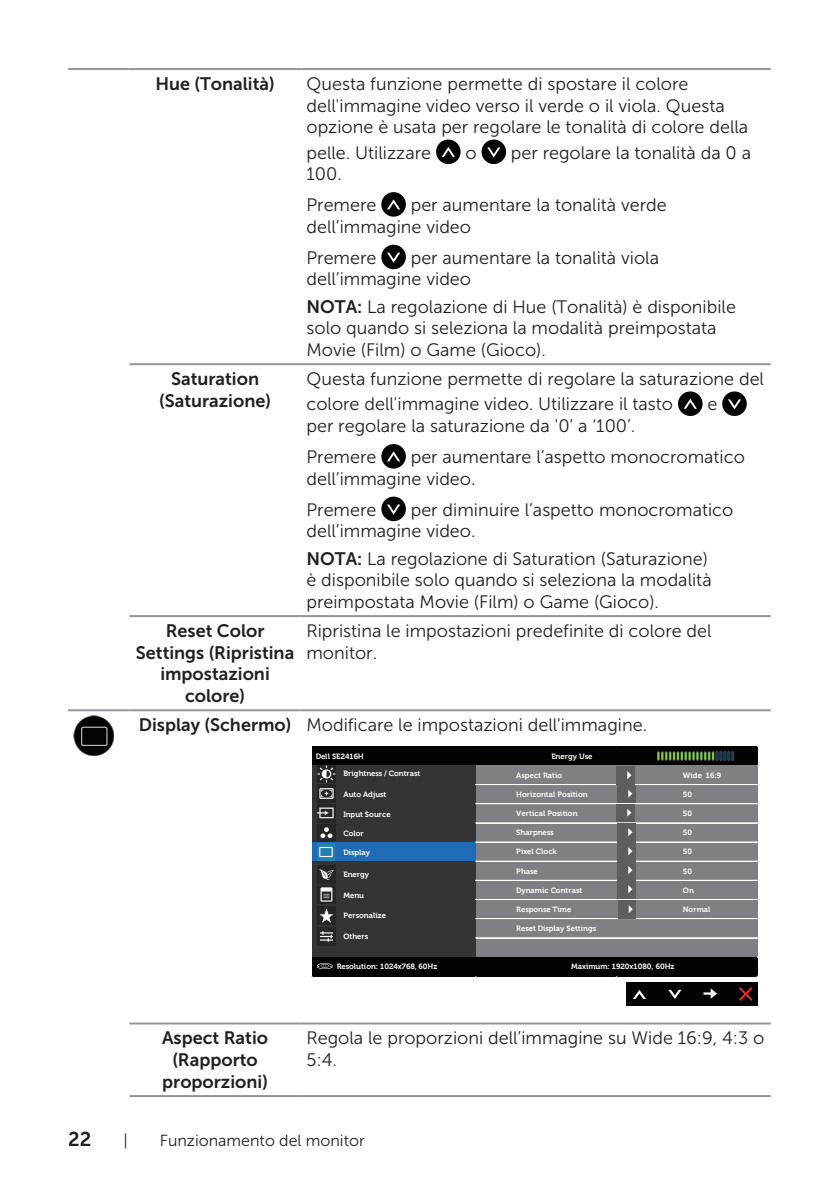
<style>
.page{position:relative;width:840px;height:1191px;background:#fff}
.page>*{position:absolute;margin:0;border:0;box-sizing:border-box;transform-origin:0 0}
.t1{font:20px "Museo Sans For Dell 700";color:#231f20}
.text_OSD_table{font:18px/21.6px "Museo Sans For Dell 300";color:#231f20}
.text_OSD_table-2{font:18px/21.6px "Museo Sans For Dell 700";color:#231f20;text-align:center}
.t2{font:16px "Museo Sans For Dell 300";color:#231f20}
.t3{font:700 7.6px "Museo For Dell";letter-spacing:.005em;color:#fff}
.s1{font-family:"Museo Sans For Dell 700"}
</style>
<div class="page">
<hr style="left:68px;top:68px;width:61px;height:2px;background:#939598">
<hr style="left:129px;top:68px;width:171px;height:2px;background:#939598">
<hr style="left:300px;top:68px;width:470px;height:2px;background:#939598">
<hr style="left:129px;top:363px;width:171px;height:2px;background:#939598">
<hr style="left:300px;top:363px;width:470px;height:2px;background:#939598">
<hr style="left:129px;top:615px;width:171px;height:2px;background:#939598">
<hr style="left:300px;top:615px;width:470px;height:2px;background:#939598">
<hr style="left:68px;top:709px;width:61px;height:2px;background:#939598">
<hr style="left:129px;top:709px;width:171px;height:2px;background:#939598">
<hr style="left:300px;top:709px;width:470px;height:2px;background:#939598">
<hr style="left:129px;top:1022px;width:171px;height:2px;background:#939598">
<hr style="left:300px;top:1022px;width:470px;height:2px;background:#939598">
<hr style="left:129px;top:1095px;width:171px;height:2px;background:#939598">
<hr style="left:300px;top:1095px;width:470px;height:2px;background:#939598">
<div style="left:436px;top:140px;width:24px;height:24px;background:#040503;border-radius:50%"></div>
<svg style="left:441px;top:147px;width:13px;height:10px"></svg>
<div style="left:481px;top:140px;width:25px;height:24px;background:#040503;border-radius:50%"></div>
<svg style="left:487px;top:147px;width:13px;height:11px"></svg>
<div style="left:381px;top:192px;width:24px;height:25px;background:#040503;border-radius:50%"></div>
<svg style="left:387px;top:199px;width:13px;height:10px"></svg>
<div style="left:381px;top:245px;width:24px;height:24px;background:#040503;border-radius:50%"></div>
<svg style="left:387px;top:253px;width:13px;height:10px"></svg>
<div style="left:677px;top:391px;width:25px;height:25px;background:#040503;border-radius:50%"></div>
<svg style="left:683px;top:399px;width:13px;height:10px"></svg>
<div style="left:721px;top:391px;width:25px;height:25px;background:#040503;border-radius:50%"></div>
<svg style="left:728px;top:399px;width:12px;height:10px"></svg>
<div style="left:381px;top:444px;width:24px;height:24px;background:#040503;border-radius:50%"></div>
<svg style="left:387px;top:451px;width:13px;height:10px"></svg>
<div style="left:381px;top:496px;width:24px;height:25px;background:#040503;border-radius:50%"></div>
<svg style="left:387px;top:504px;width:13px;height:10px"></svg>
<img style="left:74px;top:716px;width:39px;height:39px">
<div style="left:626px;top:982px;width:131px;height:24px;background:#030303"></div>
<svg style="left:633px;top:990px;width:12px;height:9px"></svg>
<svg style="left:668px;top:989px;width:13px;height:10px"></svg>
<svg style="left:739px;top:987px;width:13px;height:13px"></svg>
<svg style="left:703px;top:988px;width:13px;height:10px"></svg>
<div style="left:312px;top:746px;width:445px;height:20px;background:#030303"></div>
<div style="left:312px;top:765px;width:164px;height:77px;background:#343434"></div>
<div style="left:475px;top:765px;width:282px;height:77px;background:#7f8083"></div>
<div style="left:312px;top:842px;width:164px;height:21px;background:#1f6bb5"></div>
<div style="left:475px;top:842px;width:282px;height:19px;background:#7f8083"></div>
<div style="left:312px;top:861px;width:164px;height:96px;background:#343434"></div>
<div style="left:475px;top:861px;width:282px;height:96px;background:#7f8083"></div>
<div style="left:312px;top:957px;width:445px;height:19px;background:#030303"></div>
<hr style="left:475px;top:784px;width:282px;height:1px;background:#fff">
<hr style="left:475px;top:803px;width:282px;height:1px;background:#fff">
<hr style="left:475px;top:822px;width:282px;height:1px;background:#fff">
<hr style="left:475px;top:823px;width:282px;height:1px;background:#fff">
<hr style="left:475px;top:841px;width:282px;height:1px;background:#fff">
<hr style="left:475px;top:842px;width:282px;height:1px;background:#fff">
<hr style="left:475px;top:860px;width:282px;height:1px;background:#fff">
<hr style="left:475px;top:861px;width:282px;height:1px;background:#fff">
<hr style="left:475px;top:880px;width:282px;height:1px;background:#fff">
<hr style="left:475px;top:899px;width:282px;height:1px;background:#fff">
<hr style="left:475px;top:918px;width:282px;height:1px;background:#fff">
<hr style="left:475px;top:937px;width:282px;height:1px;background:#fff">
<img style="left:317px;top:963px;width:15px;height:6px">
<img style="left:656px;top:750px;width:78px;height:12px">
<img style="left:616px;top:766px;width:18px;height:36px">
<img style="left:616px;top:804px;width:18px;height:37px">
<img style="left:617px;top:843px;width:18px;height:55px">
<img style="left:618px;top:901px;width:17px;height:17px">
<img style="left:317px;top:765px;width:18px;height:37px">
<img style="left:317px;top:804px;width:18px;height:18px">
<img style="left:317px;top:865px;width:18px;height:18px">
<img style="left:317px;top:927px;width:18px;height:18px">
<img style="left:317px;top:886px;width:18px;height:17px">
<img style="left:317px;top:906px;width:18px;height:18px">
<img style="left:317px;top:824px;width:18px;height:36px">
<p class="text_OSD_table-2" style="left:155px;top:73px;width:121px">Hue (Tonalità)</p>
<p class="text_OSD_table" style="left:306px;top:73px;width:443px">Questa funzione permette di spostare il colore dell'immagine video verso il verde o il viola. Questa opzione è usata per regolare le tonalità di colore della</p>
<p class="text_OSD_table" style="left:306px;top:142px;width:126px">pelle. Utilizzare</p>
<p class="text_OSD_table" style="left:465px;top:142px;width:13px">o</p>
<p class="text_OSD_table" style="left:510px;top:142px;width:241px">per regolare la tonalità da 0 a</p>
<p class="text_OSD_table" style="left:306px;top:163px;width:37px">100.</p>
<p class="text_OSD_table" style="left:306px;top:194px;width:71px">Premere</p>
<p class="text_OSD_table" style="left:306px;top:194px;width:362px;text-indent:104px">per aumentare la tonalità verde dell’immagine video</p>
<p class="text_OSD_table" style="left:306px;top:247px;width:71px">Premere</p>
<p class="text_OSD_table" style="left:306px;top:247px;width:354px;text-indent:104px">per aumentare la tonalità viola dell’immagine video</p>
<p class="text_OSD_table" style="left:306px;top:296px;width:431px"><span class="s1">NOTA:</span> La regolazione di Hue (Tonalità) è disponibile solo quando si seleziona la modalità preimpostata<br>Movie (Film) o Game (Gioco).</p>
<p class="text_OSD_table-2" style="left:159px;top:368px;width:113px">Saturation (Saturazione)</p>
<p class="text_OSD_table" style="left:306px;top:366px;width:459px;line-height:25.2px">Questa funzione permette di regolare la saturazione del colore dell'immagine video. Utilizzare il tasto</p>
<p class="text_OSD_table" style="left:707px;top:393px;width:11px">e</p>
<p class="text_OSD_table" style="left:306px;top:415px;width:330px">per regolare la saturazione da '0’ a ‘100’.</p>
<p class="text_OSD_table" style="left:306px;top:446px;width:71px">Premere</p>
<p class="text_OSD_table" style="left:306px;top:446px;width:439px;text-indent:104px">per aumentare l’aspetto monocromatico dell’immagine video.</p>
<p class="text_OSD_table" style="left:306px;top:499px;width:71px">Premere</p>
<p class="text_OSD_table" style="left:306px;top:499px;width:428px;text-indent:104px">per diminuire l’aspetto monocromatico dell’immagine video.</p>
<p class="text_OSD_table" style="left:306px;top:547px;width:406px"><span class="s1">NOTA:</span> La regolazione di Saturation (Saturazione) è disponibile solo quando si seleziona la modalità preimpostata Movie (Film) o Game (Gioco).</p>
<p class="text_OSD_table-2" style="left:136px;top:620px;width:160px">Reset Color<br>Settings (Ripristina impostazioni colore)</p>
<p class="text_OSD_table" style="left:306px;top:620px;width:406px">Ripristina le impostazioni predefinite di colore del monitor.</p>
<p class="text_OSD_table-2" style="left:139px;top:714px;width:154px">Display (Schermo)</p>
<p class="text_OSD_table" style="left:306px;top:714px;width:342px">Modificare le impostazioni dell'immagine.</p>
<p class="t3" style="left:516px;top:771px;width:47px">Aspect Ratio</p>
<p class="t3" style="left:682px;top:771px;width:40px">Wide 16:9</p>
<p class="t3" style="left:516px;top:790px;width:73px">Horizontal Position</p>
<p class="t3" style="left:682px;top:790px;width:11px">50</p>
<p class="t3" style="left:516px;top:809px;width:63px">Vertical Position</p>
<p class="t3" style="left:682px;top:809px;width:11px">50</p>
<p class="t3" style="left:516px;top:828px;width:39px">Sharpness</p>
<p class="t3" style="left:682px;top:828px;width:11px">50</p>
<p class="t3" style="left:516px;top:847px;width:42px">Pixel Clock</p>
<p class="t3" style="left:682px;top:847px;width:11px">50</p>
<p class="t3" style="left:516px;top:866px;width:23px">Phase</p>
<p class="t3" style="left:682px;top:866px;width:11px">50</p>
<p class="t3" style="left:516px;top:886px;width:67px">Dynamic Contrast</p>
<p class="t3" style="left:682px;top:886px;width:13px">On</p>
<p class="t3" style="left:516px;top:905px;width:56px">Response Time</p>
<p class="t3" style="left:682px;top:905px;width:29px">Normal</p>
<p class="t3" style="left:516px;top:924px;width:82px">Reset Display Settings</p>
<p class="t3" style="left:315px;top:752px;width:50px">Dell SE2416H</p>
<p class="t3" style="left:551px;top:752px;width:43px">Energy Use</p>
<p class="t3" style="left:343px;top:769px;width:78px">Brightness / Contrast</p>
<p class="t3" style="left:343px;top:790px;width:44px">Auto Adjust</p>
<p class="t3" style="left:343px;top:810px;width:49px">Input Source</p>
<p class="t3" style="left:343px;top:829px;width:22px">Color</p>
<p class="t3" style="left:343px;top:848px;width:28px">Display</p>
<p class="t3" style="left:343px;top:870px;width:27px">Energy</p>
<p class="t3" style="left:343px;top:891px;width:22px">Menu</p>
<p class="t3" style="left:343px;top:911px;width:44px">Personalize</p>
<p class="t3" style="left:343px;top:932px;width:27px">Others</p>
<p class="t3" style="left:336px;top:962px;width:102px">Resolution: 1024x768, 60Hz</p>
<p class="t3" style="left:571px;top:962px;width:105px">Maximum: 1920x1080, 60Hz</p>
<p class="text_OSD_table-2" style="left:162px;top:1027px;width:107px">Aspect Ratio (Rapporto proporzioni)</p>
<p class="text_OSD_table" style="left:306px;top:1027px;width:459px">Regola le proporzioni dell’immagine su Wide 16:9, 4:3 o<br>5:4.</p>
<p class="t1" style="left:68px;top:1127px;width:25px">22</p>
<p class="t2" style="left:123px;top:1131px;width:6px">|</p>
<p class="t2" style="left:160px;top:1131px;width:206px">Funzionamento del monitor</p>
</div>
